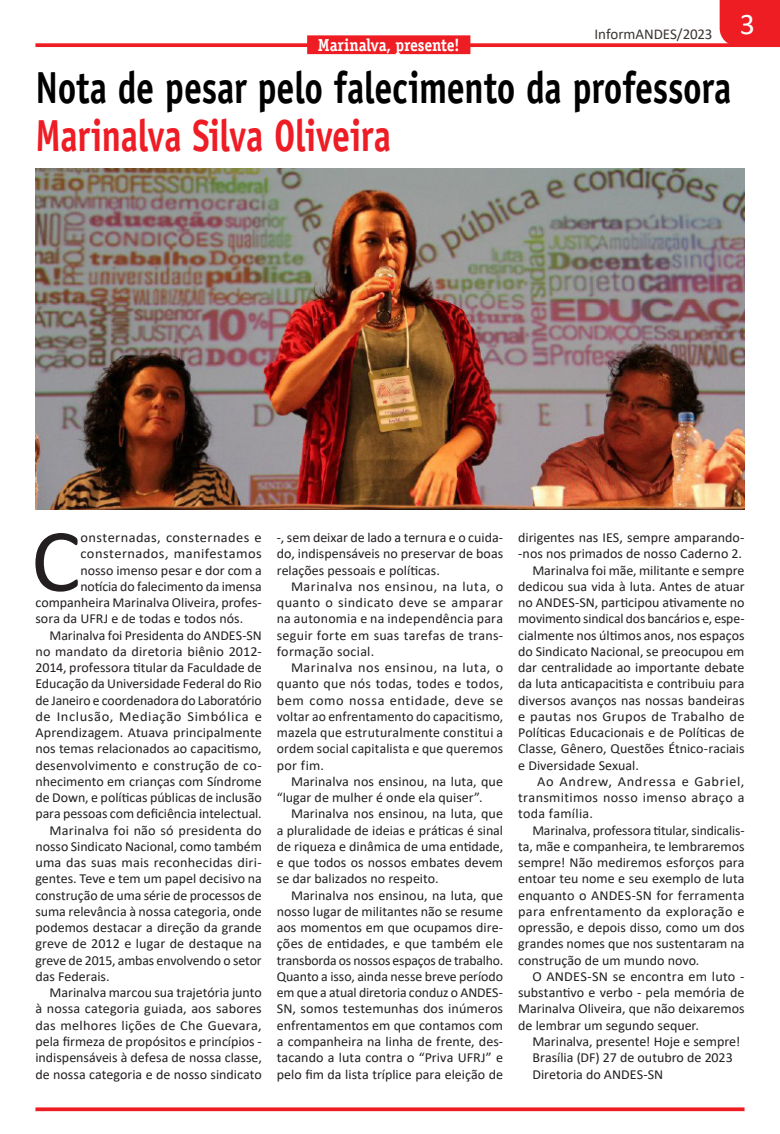
<style>
.page{position:relative;width:780px;height:1134px;background:#fff}
.page>*{position:absolute;margin:0;border:0;box-sizing:border-box;transform-origin:0 0}
.MATERIA{font:90.5px "Calibri";color:#231f20}
.TITULO_36{font:700 45px/47.5px "Officina Sans Std";letter-spacing:-.01em;color:#000001;scale:.8 1}
.t1{font:30px "Calibri";color:#fff}
.EDITORIA{font:700 17.5px "Officina Serif Std";letter-spacing:-.01em;color:#fff;scale:.9 1}
.t2{font:15px "Calibri";letter-spacing:-.005em;color:#3b3532}
.MATERIA-2{font:13.75px/16.2px "Calibri";color:#231f20;text-align:justify}
.MATERIA-3{font:13.75px/16.2px "Calibri";color:#231f20;text-align:justify;scale:1.04 1}
.MATERIA-4{font:13.75px "Calibri";letter-spacing:.025em;color:#231f20;scale:1.05 1}
.MATERIA-5{font:13.75px "Calibri";letter-spacing:.03em;color:#231f20;scale:1.05 1}
.s1{color:#ee1c25}
</style>
<div class="page">
<svg style="left:35px;top:1107px;width:709px;height:4px;background:#ef343a"></svg>
<div style="left:719px;top:0;width:61px;height:43px;background:#ee1d23"></div>
<svg style="left:35px;top:43px;width:745px;height:4px;background:#ee2b31"></svg>
<div style="left:307px;top:35px;width:163px;height:19px;background:#ee1d23"></div>
<img style="left:35px;top:168px;width:709px;height:342px">
<p class="t2" style="left:594px;top:24px;width:119px">InformANDES/2023</p>
<p class="EDITORIA" style="left:318px;top:34px;width:159px">Marinalva, presente!</p>
<p class="TITULO_36" style="left:35px;top:64px;width:871px">Nota de pesar pelo falecimento da professora<br><span class="s1">Marinalva Silva Oliveira</span></p>
<p class="t1" style="left:740px;top:4px;width:17px">3</p>
<p class="MATERIA" style="left:31px;top:498px;width:51px">C</p>
<p class="MATERIA-4" style="left:80px;top:528px;width:174px">onsternadas, consternades e</p>
<p class="MATERIA-5" style="left:80px;top:544px;width:174px">consternados, manifestamos</p>
<p class="MATERIA-2" style="left:80px;top:562px;width:183px">nosso imenso pesar e dor com a</p>
<p class="MATERIA-2" style="left:80px;top:578px;width:183px">notícia do falecimento da imensa</p>
<p class="MATERIA-2" style="left:35px;top:594px;width:228px">companheira Marinalva Oliveira, profes-</p>
<p class="MATERIA-2" style="left:35px;top:610px;width:209px">sora da UFRJ e de todas e todos nós.</p>
<p class="MATERIA-2" style="left:35px;top:627px;width:228px;text-indent:14px">Marinalva foi Presidenta do ANDES-SN no mandato da diretoria biênio 2012- 2014, professora titular da Faculdade de Educação da Universidade Federal do Rio de Janeiro e coordenadora do Laboratório de Inclusão, Mediação Simbólica e Aprendizagem. Atuava principalmente nos temas relacionados ao capacitismo, desenvolvimento e construção de co&shy;nhecimento em crianças com Síndrome de Down, e políticas públicas de inclusão para pessoas com deficiência intelectual.</p>
<p class="MATERIA-2" style="left:35px;top:822px;width:228px;text-indent:14px">Marinalva foi não só presidenta do nosso Sindicato Nacional, como também uma das suas mais reconhecidas diri&shy;gentes. Teve e tem um papel decisivo na construção de uma série de processos de suma relevância à nossa categoria, onde podemos destacar a direção da grande greve de 2012 e lugar de destaque na greve de 2015, ambas envolvendo o setor das Federais.</p>
<p class="MATERIA-2" style="left:35px;top:984px;width:228px;text-indent:14px">Marinalva marcou sua trajetória junto à nossa categoria guiada, aos sabores das melhores lições de Che Guevara, pela firmeza de propósitos e princípios - indispensáveis à defesa de nossa classe, de nossa categoria e de nosso sindicato</p>
<p class="MATERIA-2" style="left:277px;top:529px;width:228px">-, sem deixar de lado a ternura e o cuida&shy;do, indispensáveis no preservar de boas relações pessoais e políticas.</p>
<p class="MATERIA-2" style="left:277px;top:578px;width:228px;text-indent:14px">Marinalva nos ensinou, na luta, o quanto o sindicato deve se amparar na autonomia e na independência para seguir forte em suas tarefas de trans&shy;formação social.</p>
<p class="MATERIA-2" style="left:277px;top:659px;width:228px;text-indent:14px">Marinalva nos ensinou, na luta, o quanto que nós todas, todes e todos, bem como nossa entidade, deve se voltar ao enfrentamento do capacitismo, mazela que estruturalmente constitui a ordem social capitalista e que queremos por fim.</p>
<p class="MATERIA-2" style="left:277px;top:773px;width:228px;text-indent:14px">Marinalva nos ensinou, na luta, que “lugar de mulher é onde ela quiser”.</p>
<p class="MATERIA-2" style="left:277px;top:805px;width:228px;text-indent:14px">Marinalva nos ensinou, na luta, que a pluralidade de ideias e práticas é sinal de riqueza e dinâmica de uma entidade, e que todos os nossos embates devem se dar balizados no respeito.</p>
<p class="MATERIA-2" style="left:277px;top:887px;width:228px;text-indent:14px">Marinalva nos ensinou, na luta, que nosso lugar de militantes não se resume aos momentos em que ocupamos dire&shy;ções de entidades, e que também ele transborda os nossos espaços de trabalho.<br>Quanto a isso, ainda nesse breve período em que a atual diretoria conduz o ANDES-SN, somos testemunhas dos inúmeros enfrentamentos em que contamos com a companheira na linha de frente, des&shy;tacando a luta contra o “Priva UFRJ” e pelo fim da lista tríplice para eleição de</p>
<p class="MATERIA-2" style="left:518px;top:529px;width:228px">dirigentes nas IES, sempre amparando--nos nos primados de nosso Caderno 2.</p>
<p class="MATERIA-2" style="left:518px;top:562px;width:228px;text-indent:14px">Marinalva foi mãe, militante e sempre dedicou sua vida à luta. Antes de atuar no ANDES-SN, participou ativamente no movimento sindical dos bancários e, espe&shy;cialmente nos últimos anos, nos espaços do Sindicato Nacional, se preocupou em dar centralidade ao importante debate da luta anticapacitista e contribuiu para diversos avanços nas nossas bandeiras e pautas nos Grupos de Trabalho de Políticas Educacionais e de Políticas de Classe, Gênero, Questões Étnico-raciais e Diversidade Sexual.</p>
<p class="MATERIA-3" style="left:518px;top:773px;width:219px;text-indent:19px">Ao Andrew, Andressa e Gabriel, transmitimos nosso imenso abraço a toda família.</p>
<p class="MATERIA-2" style="left:518px;top:822px;width:228px;text-indent:14px">Marinalva, professora titular, sindicalis&shy;ta, mãe e companheira, te lembraremos sempre! Não mediremos esforços para entoar teu nome e seu exemplo de luta enquanto o ANDES-SN for ferramenta para enfrentamento da exploração e opressão, e depois disso, como um dos grandes nomes que nos sustentaram na construção de um mundo novo.</p>
<p class="MATERIA-2" style="left:518px;top:968px;width:228px;text-indent:14px">O ANDES-SN se encontra em luto - substantivo e verbo - pela memória de Marinalva Oliveira, que não deixaremos de lembrar um segundo sequer.</p>
<p class="MATERIA-2" style="left:532px;top:1033px;width:209px">Marinalva, presente! Hoje e sempre!</p>
<p class="MATERIA-2" style="left:532px;top:1049px;width:202px">Brasília (DF) 27 de outubro de 2023</p>
<p class="MATERIA-2" style="left:532px;top:1065px;width:132px">Diretoria do ANDES-SN</p>
</div>
